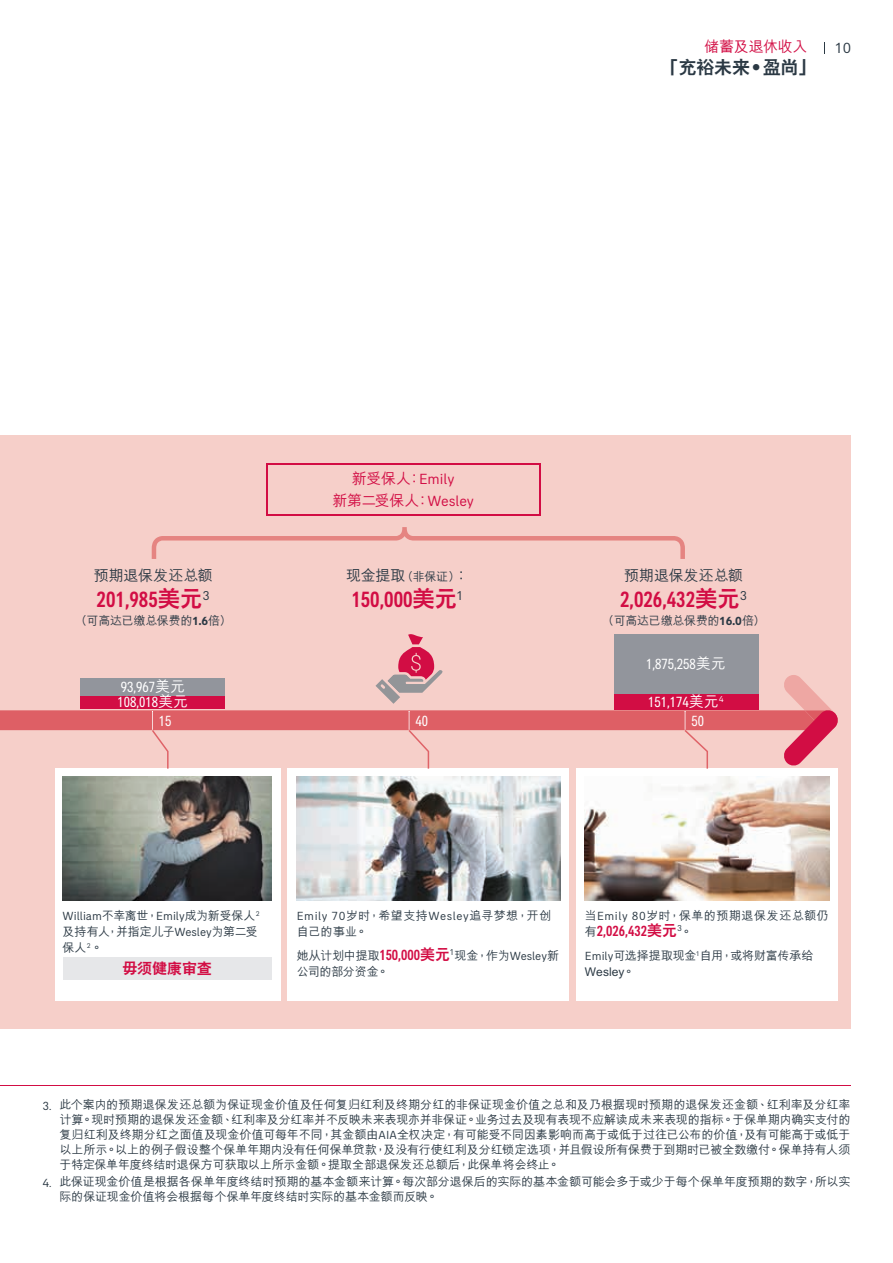
<style>
.page{position:relative;width:893px;height:1263px;background:#fff}
.page>*{position:absolute;margin:0;border:0;box-sizing:border-box;transform-origin:0 0}
.t1{font:500 condensed 22.5px "AIA Everest";color:#d20d44}
.t2{font:800 18px "C Hei 2 HKS";letter-spacing:-.015em;color:#2b3944}
.t3{font:condensed 15px "AIA Everest";color:#fff}
.t4{font:500 15px/21.8px "M Hei HKS";letter-spacing:-.025em;color:#d20d44;text-align:center}
.t5{font:500 15px "M Hei HKS";letter-spacing:-.005em;color:#2b3944}
.t6{font:500 condensed 15px "AIA Everest";color:#d20d44}
.t7{font:800 15px "C Hei 2 HKS";letter-spacing:-.01em;color:#d20d44}
.t8{font:15px "AIA Everest";color:#2b3944}
.t9{font:500 12px/15px "M Hei HKS";letter-spacing:-.01em;color:#2b3944}
.t10{font:500 12px/15.8px "M Hei HKS";letter-spacing:.02em;color:#2b3944}
.t11{font:12px "AIA Everest";color:#2b3944}
.t12{font:500 12px "M Hei HKS";letter-spacing:.04em;color:#2b3944}
.s1{font-family:"C Hei 2 HKS";font-weight:800;font-stretch:normal}
.s2{font-family:"AIA Everest";font-weight:700}
.s3{font-family:"M Hei HKS";font-weight:500;font-stretch:normal}
.s4{font-family:"AIA Everest";font-weight:400}
.s5{font-size:12px}
.s6{font-family:"M Hei HKS";font-weight:500}
.s7{font-family:"AIA Everest";font-stretch:condensed;font-size:15px;color:#d20d44}
.s8{font-family:"C Hei 2 HKS";font-weight:800;font-size:15px;color:#d20d44}
.s9{font-family:"M Hei HKS";font-stretch:normal;font-size:12px;color:#2b3944}
</style>
<div class="page">
<div style="left:0;top:436px;width:850px;height:593px;background:#f6cfc9"></div>
<hr style="left:0;top:1085px;width:850px;height:1px;background:#d20d44">
<div style="left:55px;top:769px;width:225px;height:231px;background:#fff"></div>
<div style="left:576px;top:769px;width:262px;height:231px;background:#fff"></div>
<div style="left:288px;top:769px;width:281px;height:231px;background:#fff"></div>
<svg style="left:152px;top:527px;width:533px;height:32px"></svg>
<svg style="left:0;top:634px;width:838px;height:135px"></svg>
<div style="left:63px;top:957px;width:208px;height:23px;background:#e6e7e9"></div>
<hr style="left:266px;top:464px;width:274px;height:1px;background:#d20d44">
<hr style="left:266px;top:465px;width:2px;height:49px;background:#d20d44">
<hr style="left:539px;top:465px;width:1px;height:49px;background:#d20d44">
<hr style="left:266px;top:514px;width:274px;height:1px;background:#d20d44">
<img style="left:63px;top:777px;width:208px;height:123px">
<img style="left:297px;top:777px;width:263px;height:123px">
<img style="left:585px;top:777px;width:245px;height:123px">
<p class="t4" style="left:705px;top:35px;width:105px">儲蓄及退休收入</p>
<p class="t8" style="left:835px;top:39px;width:18px">10</p>
<h2 class="t2" style="left:662px;top:55px;width:155px">「充裕未來•盈尚」</h2>
<p class="t5" style="left:94px;top:565px;width:121px">預期退保發還總額</p>
<h1 class="t1" style="left:97px;top:587px;width:115px">201,985<span class="s1">美元</span><sup>3</sup></h1>
<p class="t9" style="left:75px;top:612px;width:158px">（可高達已繳總保費的<span class="s2">1.6</span>倍）</p>
<p class="t3" style="left:121px;top:679px;width:66px">93,967<span class="s3">美元</span></p>
<p class="t3" style="left:118px;top:693px;width:72px">108,018<span class="s3">美元</span></p>
<p class="t4" style="left:332px;top:467px;width:143px">新受保⼈：<span class="s4">Emily<br></span>新第二受保⼈：<span class="s4">Wesley</span></p>
<p class="t5" style="left:346px;top:565px;width:124px">現金提取<span class="s5">（非保證）</span>：</p>
<h1 class="t1" style="left:351px;top:587px;width:114px">150,000<span class="s1">美元</span><sup>1</sup></h1>
<p class="t5" style="left:624px;top:565px;width:121px">預期退保發還總額</p>
<h1 class="t1" style="left:620px;top:587px;width:129px">2,026,432<span class="s1">美元</span><sup>3</sup></h1>
<p class="t9" style="left:602px;top:612px;width:165px">（可高達已繳總保費的<span class="s2">16.0</span>倍）</p>
<p class="t3" style="left:646px;top:655px;width:81px">1,875,258<span class="s3">美元</span></p>
<p class="t3" style="left:648px;top:693px;width:77px">151,174<span class="s3">美元</span><sup>4</sup></p>
<p class="t3" style="left:159px;top:712px;width:14px">15</p>
<p class="t3" style="left:415px;top:712px;width:14px">40</p>
<p class="t3" style="left:691px;top:712px;width:14px">50</p>
<p class="t11" style="left:63px;top:909px;width:198px">William<span class="s6">不幸離世，</span>Emily<span class="s6">成為新受保⼈</span><sup>2</sup></p>
<p class="t9" style="left:63px;top:922px;width:197px;line-height:15.8px">及持有⼈，並指定兒子<span class="s4">Wesley</span>為第二受保⼈<sup>2</sup>。</p>
<p class="t7" style="left:122px;top:959px;width:91px">毋須健康審查</p>
<p class="t10" style="left:297px;top:907px;width:256px"><span class="s4">Emily 70</span>歲時，希望支持<span class="s4">Wesley</span>追尋夢想，開創自己的事業。</p>
<p class="t9" style="left:297px;top:947px;width:264px;line-height:15.8px">她從計劃中提取<span class="s7">150,000</span><span class="s8">美元</span><sup>1</sup>現金，作為<span class="s4">Wesley</span>新公司的部分資金。</p>
<p class="t12" style="left:585px;top:907px;width:245px">當<span class="s4">Emily 80</span>歲時，保單的預期退保發還總額仍</p>
<p class="t6" style="left:585px;top:922px;width:109px"><span class="s9">有</span>2,026,432<span class="s1">美元</span><sup>3</sup><span class="s9">。</span></p>
<p class="t9" style="left:585px;top:947px;width:230px;line-height:15.8px"><span class="s4">Emily</span>可選擇提取現金<sup>1</sup>自用，或將財富傳承給<br>Wesley。</p>
<p class="t9" style="left:60px;top:1096px;width:792px;text-align:justify;text-indent:-17px"><span class="s4">3.</span> 此個案內的預期退保發還總額為保證現金價值及任何復歸紅利及終期分紅的非保證現金價值之總和及乃根據現時預期的退保發還金額、紅利率及分紅率計算。現時預期的退保發還金額、紅利率及分紅率並不反映未來表現亦並非保證。業務過去及現有表現不應解讀成未來表現的指標。於保單期內確實支付的復歸紅利及終期分紅之面值及現金價值可每年不同，其金額由<span class="s4">AIA</span>全權決定，有可能受不同因素影響而高於或低於過往已公佈的價值，及有可能高於或低於以上所示。以上的例子假設整個保單年期內沒有任何保單貸款，及沒有行使紅利及分紅鎖定選項，並且假設所有保費於到期時已被全數繳付。保單持有⼈須於特定保單年度終結時退保方可獲取以上所示金額。提取全部退保發還總額後，此保單將會終止。</p>
<p class="t9" style="left:60px;top:1173px;width:792px;text-indent:-17px"><span class="s4">4.</span> 此保證現金價值是根據各保單年度終結時預期的基本金額來計算。每次部分退保後的實際的基本金額可能會多於或少於每個保單年度預期的數字，所以實際的保證現金價值將會根據每個保單年度終結時實際的基本金額而反映。</p>
</div>
